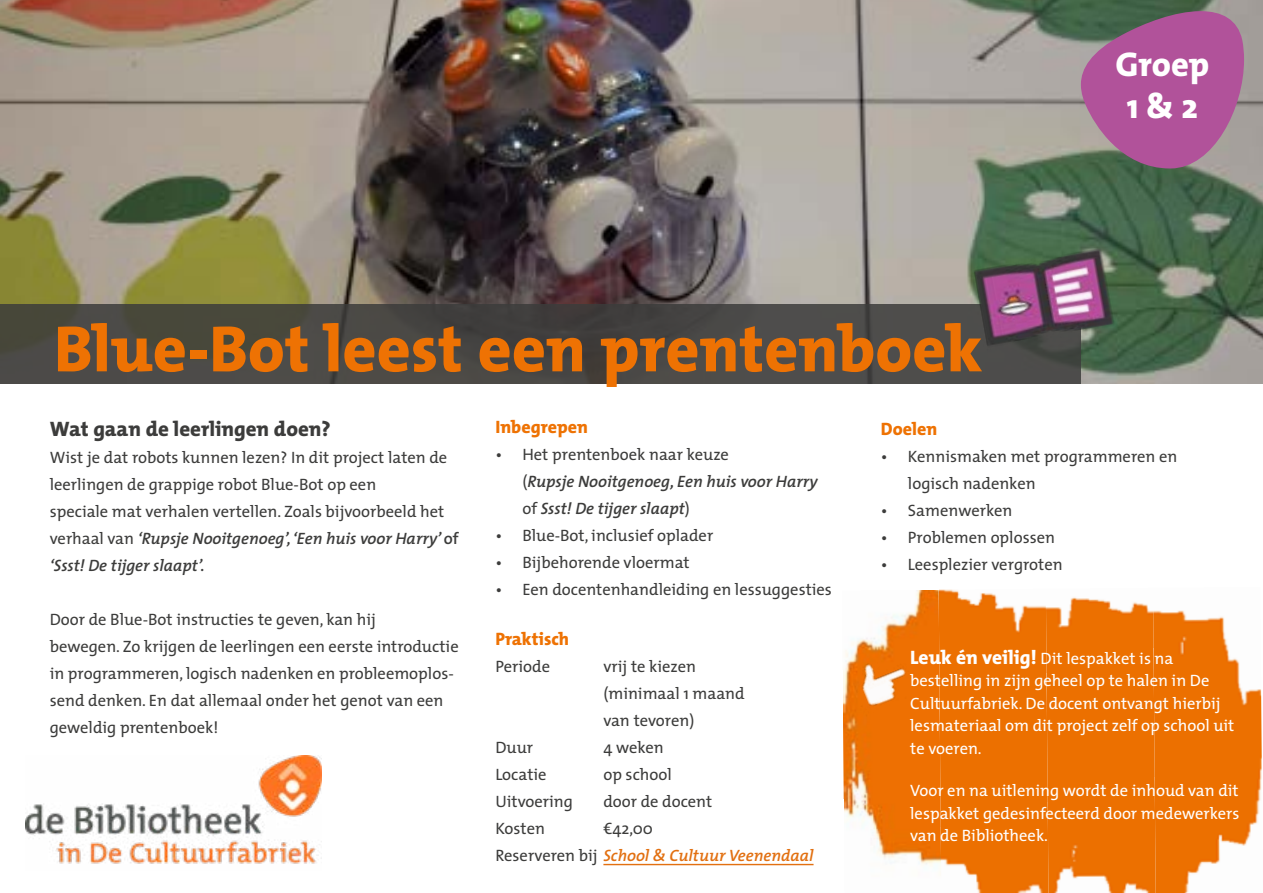
<style>
.page{position:relative;width:1263px;height:893px;background:#fff}
.page>*{position:absolute;margin:0;border:0;box-sizing:border-box;transform-origin:0 0}
.t1{font:800 66px "The Mix";color:#ee7203}
.t2{font:800 34.5px/41.4px "The Mix";color:#fff;text-align:center}
.t3{font:800 21px "The Mix";color:#3c3c3b}
.t4{font:800 18px "The Mix";color:#ee7203}
.t5{font:16.5px/27px "The Mix";color:#3c3c3b}
.t6{font:16.5px/22.5px "The Mix";color:#fff}
.t7{font:italic 600 16.5px/27px "The Mix";color:#3c3c3b}
.t8{font:italic 600 16.5px/27px "The Mix";color:#e27011}
.s1{font-weight:600;font-style:italic}
.s2{font-weight:600}
.s3{font-weight:400;font-style:normal}
.s4{font-weight:800;font-size:19.5px}
.s5{font-weight:400;font-style:normal;color:#3c3c3b}
</style>
<div class="page">
<img style="left:0;top:0;width:1263px;height:383px">
<div style="left:0;top:304px;width:1081px;height:79px;background:linear-gradient(to bottom,#46453f,#4d4b49)"></div>
<img style="left:26px;top:755px;width:295px;height:109px">
<img style="left:1156px;top:610px;width:106px;height:283px">
<img style="left:1048px;top:597px;width:108px;height:296px">
<img style="left:939px;top:589px;width:109px;height:304px">
<img style="left:843px;top:590px;width:98px;height:303px">
<svg style="left:1081px;top:11px;width:163px;height:157px;background:#a35e91"></svg>
<img style="left:843px;top:625px;width:90px;height:106px">
<img style="left:954px;top:184px;width:194px;height:194px">
<hr style="left:603px;top:864px;width:210px;height:1px;background:#e27011">
<h2 class="t2" style="left:1115px;top:44px;width:95px">Groep<br>1 &amp; 2</h2>
<h1 class="t1" style="left:54px;top:307px;width:930px">Blue-Bot leest een prentenboek</h1>
<p class="t3" style="left:50px;top:416px;width:283px">Wat gaan de leerlingen doen?</p>
<p class="t5" style="left:50px;top:444px;width:410px">Wist je dat robots kunnen lezen? In dit project laten de leerlingen de grappige robot Blue-Bot op een<br>speciale mat verhalen vertellen. Zoals bijvoorbeeld het verhaal van <span class="s1">‘Rupsje Nooitgenoeg’, ‘Een huis voor Harry’</span> <span class="s2">of </span><span class="s1">‘Ssst! De tijger slaapt’.</span></p>
<p class="t5" style="left:50px;top:606px;width:410px">Door de Blue-Bot instructies te geven, kan hij<br>bewegen. Zo krijgen de leerlingen een eerste introductie in programmeren, logisch nadenken en probleemoplos&shy;send denken. En dat allemaal onder het genot van een geweldig prentenboek!</p>
<p class="t4" style="left:495px;top:415px;width:94px">Inbegrepen</p>
<p class="t7" style="left:522px;top:441px;width:297px;text-indent:-27px"><span class="s3">• Het prentenboek naar keuze<br>(</span>Rupsje Nooitgenoeg, Een huis voor Harry <span class="s3">of</span> Ssst! De tijger slaapt<span class="s3">)</span></p>
<p class="t5" style="left:495px;top:522px;width:219px">• Blue-Bot, inclusief oplader</p>
<p class="t5" style="left:495px;top:549px;width:196px">• Bijbehorende vloermat</p>
<p class="t5" style="left:495px;top:576px;width:338px">• Een docentenhandleiding en lessuggesties</p>
<p class="t4" style="left:881px;top:417px;width:58px">Doelen</p>
<p class="t5" style="left:908px;top:443px;width:271px;text-indent:-27px">• Kennismaken met programmeren en logisch nadenken</p>
<p class="t5" style="left:881px;top:497px;width:133px">• Samenwerken</p>
<p class="t5" style="left:881px;top:524px;width:176px">• Problemen oplossen</p>
<p class="t5" style="left:881px;top:551px;width:183px">• Leesplezier vergroten</p>
<p class="t4" style="left:495px;top:627px;width:75px">Praktisch</p>
<p class="t5" style="left:495px;top:653px;width:56px">Periode</p>
<p class="t5" style="left:603px;top:653px;width:143px">vrij te kiezen (minimaal 1 maand van tevoren)</p>
<p class="t5" style="left:495px;top:734px;width:39px">Duur</p>
<p class="t5" style="left:603px;top:734px;width:62px">4 weken</p>
<p class="t5" style="left:495px;top:761px;width:53px">Locatie</p>
<p class="t5" style="left:603px;top:761px;width:70px">op school</p>
<p class="t5" style="left:495px;top:788px;width:79px">Uitvoering</p>
<p class="t5" style="left:603px;top:788px;width:110px">door de docent</p>
<p class="t5" style="left:495px;top:815px;width:51px">Kosten</p>
<p class="t6" style="left:910px;top:647px;width:326px"><span class="s4">Leuk én veilig!</span> Dit lespakket is na bestelling in zijn geheel op te halen in De Cultuurfabriek. De docent ontvangt hierbij lesmateriaal om dit project zelf op school uit te voeren.</p>
<p class="t6" style="left:910px;top:779px;width:331px;text-align:justify">Voor en na uitlening wordt de inhoud van dit lespakket gedesinfecteerd door medewerkers van de Bibliotheek.</p>
<p class="t8" style="left:495px;top:815px;width:320px;text-indent:108px"><span class="s5">€42,00<br>Reserveren bij</span> School &amp; Cultuur Veenendaal</p>
</div>
